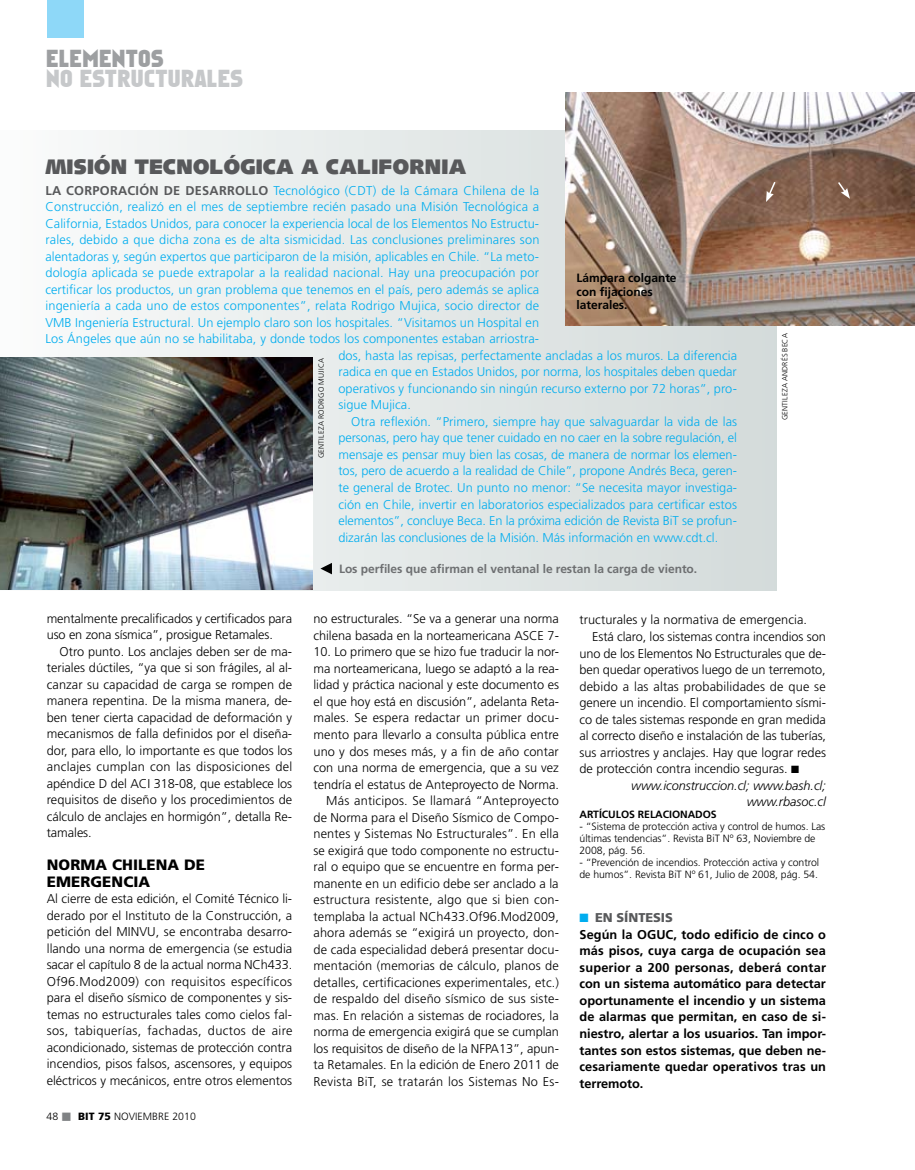
<style>
.page{position:relative;width:915px;height:1170px;background:#fff}
.page>*{position:absolute;margin:0;border:0;box-sizing:border-box;transform-origin:0 0}
.t1{font:22.5px "Faktos";letter-spacing:.02em;color:#c6c8ca}
.t2{font:22.5px "Faktos";letter-spacing:.02em;color:#9d9fa1}
.t3{font:900 21px "Syntax";letter-spacing:.01em;color:#58595b}
.t4{font:900 15px/16.5px "Frutiger";letter-spacing:.005em;color:#000}
.t5{font:300 12.75px/16.5px "Frutiger";color:#000;text-align:justify}
.t6{font:300 12.75px/16.5px "Frutiger";letter-spacing:.005em;color:#00adef;text-align:justify}
.t7{font:700 12.75px/16.5px "Frutiger";letter-spacing:.005em;color:#000}
.t8{font:italic 300 12.75px "Frutiger";letter-spacing:-.005em;color:#000}
.t9{font:700 12px "Frutiger";letter-spacing:-.005em;color:#6d6f71}
.t10{font:700 12px/13.5px "Frutiger";letter-spacing:-.005em;color:#000}
.t11{font:300 10.5px/12px "Frutiger";letter-spacing:-.005em;color:#000}
.t12{font:700 10.5px "Frutiger";letter-spacing:-.005em;color:#000}
.t13{font:300 7.5px "Frutiger";letter-spacing:.03em;color:#000}
.s1{font-weight:700;color:#58595b}
.s2{color:#808284}
.s3{font-weight:900}
.s4{color:#00adef}
.s5{font-weight:900;color:#58595b}
</style>
<div class="page">
<div style="left:0;top:130px;width:776px;height:460px;background:linear-gradient(to right,#f9fbfa,#d3dada)"></div>
<div style="left:48px;top:0;width:36px;height:38px;background:#8ed8f8"></div>
<img style="left:565px;top:93px;width:349px;height:232px">
<img style="left:0;top:357px;width:313px;height:232px">
<svg style="left:320px;top:563px;width:12px;height:11px"></svg>
<svg style="left:765px;top:180px;width:11px;height:22px"></svg>
<svg style="left:836px;top:180px;width:13px;height:19px"></svg>
<h1 class="t2" style="left:46px;top:46px;width:119px">ELEMENTOS</h1>
<h1 class="t1" style="left:46px;top:65px;width:198px">NO ESTRUCTURALES</h1>
<h2 class="t3" style="left:45px;top:154px;width:422px">MISIÓN TECNOLÓGICA A CALIFORNIA</h2>
<p class="t6" style="left:45px;top:182px;width:495px"><span class="s1">La Corporación de Desarrollo</span> Tecnológico (CDT) de la Cámara Chilena de la Construcción, realizó en el mes de septiembre recién pasado una M isión Tecnológica a California, Estados U nidos, para conocer la experiencia local de los Elementos No Estructu&shy;rales, debido a que dicha zona es de alta sismicidad. Las conclusiones preliminares son alentadoras y, según expertos que participaron de la misión, aplicables en Chile. “La meto&shy;dología aplicada se puede extrapolar a la realidad nacional. Hay una preocupación por certificar los productos, un gran problema que tenemos en el país, pero además se aplica ingeniería a cada uno de estos componentes”, relata Rodrigo M ujica, socio director de VMB</p>
<p class="t10" style="left:576px;top:271px;width:101px">Lámpara colgante con fijaciones laterales.</p>
<p class="t6" style="left:75px;top:314px;width:465px">Ingeniería Estructural. U n ejemplo claro son los hospitales. “Visitamos un Hospital en</p>
<p class="t6" style="left:45px;top:331px;width:495px">Los Ángeles que aún no se habilitaba, y donde todos los componentes estaban arriostra-</p>
<p class="t6" style="left:338px;top:347px;width:400px">dos, hasta las repisas, perfectamente ancladas a los muros. La diferencia</p>
<p class="t6" style="left:338px;top:364px;width:400px">radica en que en Estados U nidos, por norma, los hospitales deben quedar</p>
<p class="t6" style="left:338px;top:380px;width:400px">operativos y funcionando sin ningún recurso externo por 72 horas”, pro-</p>
<p class="t6" style="left:338px;top:397px;width:74px">sigue M ujica.</p>
<p class="t6" style="left:351px;top:413px;width:387px">Otra reflexión. “Primero, siempre hay que salvaguardar la vida de las</p>
<p class="t6" style="left:338px;top:430px;width:400px">personas, pero hay que tener cuidado en no caer en la sobre regulación, el</p>
<p class="t6" style="left:338px;top:446px;width:400px">mensaje es pensar muy bien las cosas, de manera de normar los elemen-</p>
<p class="t6" style="left:338px;top:463px;width:400px">tos, pero de acuerdo a la realidad de Chile”, propone Andrés Beca, geren-</p>
<p class="t6" style="left:338px;top:479px;width:400px">te general de Brotec. U n punto no menor: “Se necesita mayor investiga-</p>
<p class="t6" style="left:338px;top:496px;width:400px">ción en Chile, invertir en laboratorios especializados para certificar estos</p>
<p class="t6" style="left:338px;top:512px;width:400px">elementos”, concluye Beca. En la próxima edición de Revista BiT se profun-</p>
<p class="t6" style="left:338px;top:529px;width:381px">dizarán las conclusiones de la M isión. Más información en www.cdt.cl.</p>
<p class="t9" style="left:339px;top:561px;width:359px">Los perfiles que afirman el ventanal le restan la carga de viento.</p>
<p class="t13" style="left:317px;top:458px;width:101px;rotate:-90deg">gentileza rodrigo mujica</p>
<p class="t13" style="left:780px;top:420px;width:88px;rotate:-90deg">gentileza andrés beca</p>
<p class="t5" style="left:47px;top:609px;width:247px">mentalmente precalificados y certificados para uso en zona sísmica”, prosigue Retamales.</p>
<p class="t5" style="left:47px;top:642px;width:247px;text-indent:13px">Otro punto. Los anclajes deben ser de ma&shy;teriales dúctiles, “ya que si son frágiles, al al&shy;canzar su capacidad de carga se rompen de manera repentina. De la misma manera, de&shy;ben tener cierta capacidad de deformación y mecanismos de falla definidos por el diseña&shy;dor, para ello, lo importante es que todos los anclajes cumplan con las disposiciones del apéndice D del ACI 318-08, que establece los requisitos de diseño y los procedimientos de cálculo de anclajes en hormigón”, detalla Re&shy;tamales.</p>
<p class="t4" style="left:47px;top:856px;width:160px">NORMA CHILENA DE<br>EMERGENCIA</p>
<p class="t5" style="left:47px;top:890px;width:247px">Al cierre de esta edición, el Comité Técnico li&shy;derado por el Instituto de la Construcción, a petición del MINVU</p>
<p class="t5" style="left:47px;top:923px;width:247px;text-indent:109px">, se encontraba desarro&shy;llando una norma de emergencia (se estudia sacar el capítulo 8 de la actual norma NCh433.<br>Of96.Mod2009) con requisitos específicos para el diseño sísmico de componentes y sis&shy;temas no estructurales tales como cielos fal&shy;sos, tabiquerías, fachadas, ductos de aire acondicionado, sistemas de protección contra incendios, pisos falsos, ascensores, y equipos eléctricos y mecánicos, entre otros elementos</p>
<p class="t11" style="left:46px;top:1110px;width:151px">48 <span class="s2">■</span> <span class="s3">BIT 75</span> noviembre 2010</p>
<p class="t5" style="left:313px;top:610px;width:247px">no estructurales. “Se va a generar una norma chilena basada en la norteamericana ASCE 7-</p>
<p class="t5" style="left:313px;top:643px;width:247px;text-align:right">10. Lo primero que se hizo fue traducir la nor&shy;ma norteamericana, luego se adaptó a la rea&shy;lidad y práctica nacional y este documento es el que hoy está en discusión”, adelanta Reta&shy;males. Se espera redactar un primer docu&shy;mento para llevarlo a consulta pública entre uno y dos meses más, y a fin de año contar con una norma de emergencia, que a su vez tendría el estatus de Anteproyecto de Norma.<br>Más anticipos. Se llamará “Anteproyecto de Norma para el Diseño Sísmico de Compo&shy;nentes y Sistemas No Estructurales”. En ella se exigirá que todo componente no estructu&shy;ral o equipo que se encuentre en forma per&shy;manente en un edificio debe ser anclado a la estructura resistente, algo que si bien con&shy;templaba la actual NCh433.Of96.Mod2009, ahora además se “exigirá un proyecto, don&shy;de cada especialidad deberá presentar docu&shy;mentación (memorias de cálculo, planos de detalles, certificaciones experimentales, etc.) de respaldo del diseño sísmico de sus siste&shy;mas. En relación a sistemas de rociadores, la norma de emergencia exigirá que se cumplan los requisitos de diseño de la NFPA13”, apun&shy;ta Retamales. En la edición de Enero 2011 de Revista BiT, se tratarán los Sistemas No Es-</p>
<p class="t5" style="left:579px;top:611px;width:229px">tructurales y la normativa de emergencia.</p>
<p class="t5" style="left:592px;top:628px;width:235px">Está claro, los sistemas contra incendios son</p>
<p class="t5" style="left:579px;top:644px;width:248px">uno de los Elementos No Estructurales que de-</p>
<p class="t5" style="left:579px;top:661px;width:248px">ben quedar operativos luego de un terremoto,</p>
<p class="t5" style="left:579px;top:677px;width:248px">debido a las altas probabilidades de que se</p>
<p class="t5" style="left:579px;top:694px;width:248px">genere un incendio. El comportamiento sísmi-</p>
<p class="t5" style="left:579px;top:710px;width:248px">co de tales sistemas responde en gran medida</p>
<p class="t5" style="left:579px;top:727px;width:248px">al correcto diseño e instalación de las tuberías,</p>
<p class="t5" style="left:579px;top:743px;width:248px">sus arriostres y anclajes. Hay que lograr redes</p>
<p class="t5" style="left:579px;top:760px;width:221px">de protección contra incendio seguras. ■</p>
<p class="t8" style="left:631px;top:777px;width:196px">www.iconstruccion.cl; www.bash.cl;</p>
<p class="t8" style="left:746px;top:794px;width:81px">www.rbasoc.cl</p>
<p class="t12" style="left:579px;top:808px;width:139px">Artículos relacionados</p>
<p class="t11" style="left:579px;top:820px;width:247px">- “Sistema de protección activa y control de humos. Las últimas tendencias”. Revista BiT Nº 63, Noviembre de<br>2008, pág. 56.</p>
<p class="t11" style="left:579px;top:856px;width:241px">- “Prevención de incendios. Protección activa y control de humos”. Revista BiT Nº 61, Julio de 2008, pág. 54.</p>
<p class="t7" style="left:579px;top:909px;width:248px"><span class="s4">■</span> <span class="s5">EN SÍNTESIS<br></span>Según la OG UC, todo edificio de cinco o más pisos, cuya carga de ocupación sea superior a 200 personas, deberá contar con un sistema automático para detectar oportunamente el incendio y un sistema de alarmas que permitan, en caso de si&shy;niestro, alertar a los usuarios. Tan impor&shy;tantes son estos sistemas, que deben ne&shy;cesariamente quedar operativos tras un terremoto.</p>
</div>
